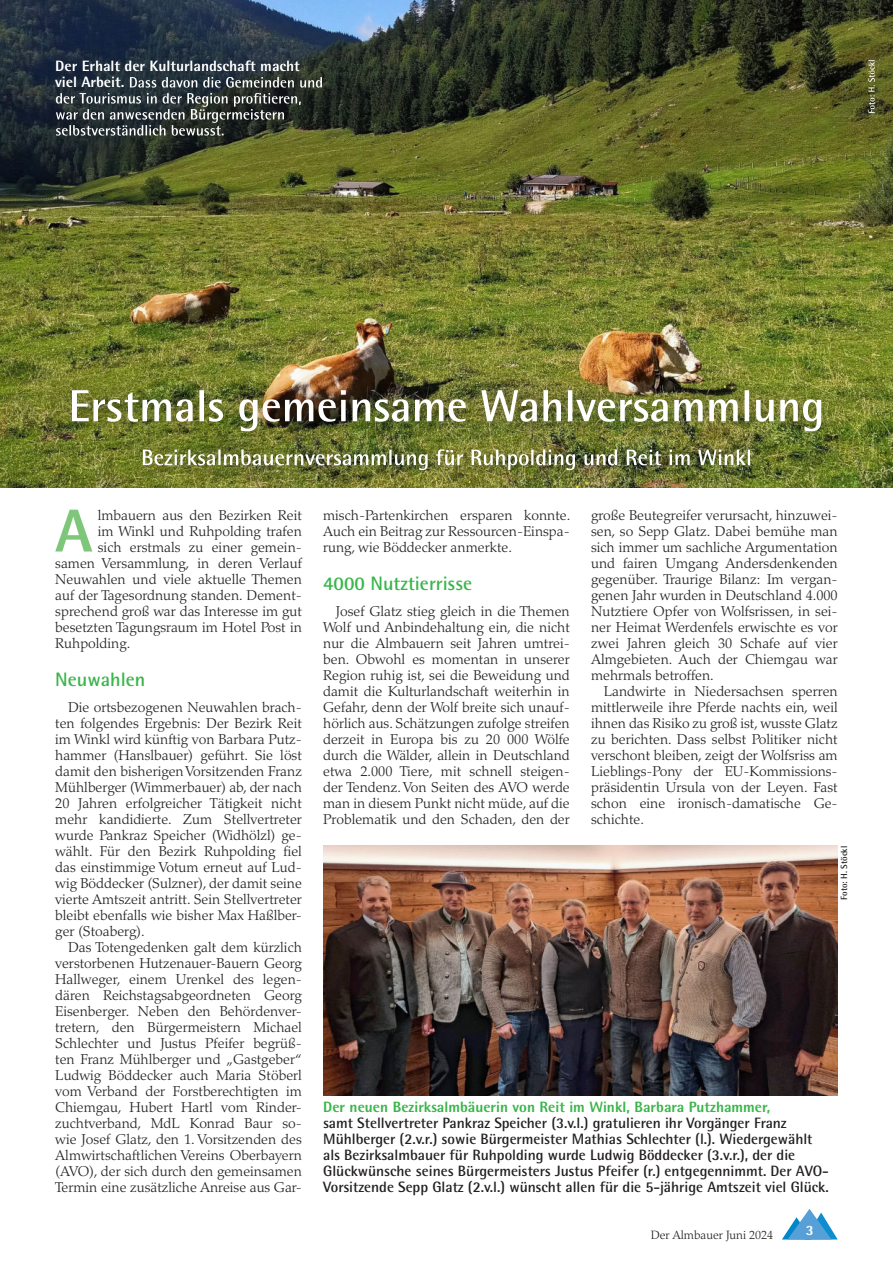
<style>
.page{position:relative;width:893px;height:1263px;background:#fff}
.page>*{position:absolute;margin:0;border:0;box-sizing:border-box;transform-origin:0 0}
.t1{font:800 60.6px "Rotis Semi Sans Std";color:#7ec679}
.t2{font:700 19.5px "Rotis Semi Sans Std";color:#3ab54a}
.t3{font:700 15px/16px "Rotis Semi Sans Std";color:#231f20}
.t4{font:800 15px "Rotis Semi Sans Std";color:#3ab54a}
.t5{font:300 14.25px/16px "Palatino LT Std";color:#231f20;text-align:justify}
.t6{font:800 14.25px "Rotis Semi Sans Std";color:#fff}
.t7{font:300 12px "Palatino LT Std";color:#231f20}
.t8{font:700 9px "Rotis Semi Sans Std";color:#231f20}
</style>
<div class="page">
<svg style="left:782px;top:1209px;width:56px;height:30px"></svg>
<img style="left:0;top:0;width:893px;height:487px">
<div style="left:49px;top:367px;width:796px;height:125px;background:#231f20;opacity:.6"></div>
<img style="left:55px;top:377px;width:824px;height:95px">
<img style="left:323px;top:846px;width:515px;height:249px">
<div style="left:33px;top:39px;width:311px;height:119px;background:#231f20;opacity:.6"></div>
<svg style="left:53px;top:56px;width:288px;height:83px;background:#474f4e"></svg>
<div style="left:846px;top:40px;width:47px;height:93px;background:#231f20;opacity:.6"></div>
<svg style="left:859px;top:40px;width:20px;height:223px;background:#64692b"></svg>
<h1 class="t1" style="left:55px;top:509px;width:39px">A</h1>
<p class="t5" style="left:98px;top:507px;width:206px">lmbauern aus den Bezirken Reit</p>
<p class="t5" style="left:98px;top:523px;width:206px">im Winkl und Ruhpolding trafen</p>
<p class="t5" style="left:98px;top:539px;width:206px">sich erstmals zu einer gemein-</p>
<p class="t5" style="left:55px;top:555px;width:248px">samen Versammlung, in deren Verlauf</p>
<p class="t5" style="left:55px;top:571px;width:248px">Neuwahlen und viele aktuelle Themen</p>
<p class="t5" style="left:55px;top:587px;width:248px">auf der Tagesordnung standen. Dement-</p>
<p class="t5" style="left:55px;top:603px;width:248px">sprechend groß war das Interesse im gut</p>
<p class="t5" style="left:55px;top:619px;width:248px">besetzten Tagungsraum im Hotel Post in</p>
<p class="t5" style="left:55px;top:635px;width:77px">Ruhpolding.</p>
<h2 class="t2" style="left:55px;top:671px;width:92px">Neuwahlen</h2>
<p class="t5" style="left:55px;top:699px;width:248px;text-indent:13px">Die ortsbezogenen Neuwahlen brach&shy;ten folgendes Ergebnis: Der Bezirk Reit im Winkl wird künftig von Barbara Putz&shy;hammer (Hanslbauer) geführt. Sie löst damit den bisherigen Vorsitzenden Franz Mühlberger (Wimmerbauer) ab, der nach 20 Jahren erfolgreicher Tätigkeit nicht mehr kandidierte. Zum Stellvertreter wurde Pankraz Speicher (Widhölzl) ge&shy;wählt. Für den Bezirk Ruhpolding fiel das einstimmige Votum erneut auf Lud&shy;wig Böddecker (Sulzner), der damit seine vierte Amtszeit antritt. Sein Stellvertreter bleibt ebenfalls wie bisher Max Haßlber&shy;ger (Stoaberg).</p>
<p class="t5" style="left:55px;top:939px;width:248px;text-indent:13px">Das Totengedenken galt dem kürzlich verstorbenen Hutzenauer-Bauern Georg Hallweger, einem Urenkel des legen&shy;dären Reichstagsabgeordneten Georg Eisenberger. Neben den Behördenver&shy;tretern, den Bürgermeistern Michael Schlechter und Justus Pfeifer begrüß&shy;ten Franz Mühlberger und „Gastgeber“ Ludwig Böddecker auch Maria Stöberl vom Verband der Forstberechtigten im Chiemgau, Hubert Hartl vom Rinder&shy;zuchtverband, MdL Konrad Baur so&shy;wie Josef Glatz, den 1. Vorsitzenden des Almwirtschaftlichen Vereins Oberbayern (AVO), der sich durch den gemeinsamen Termin eine zusätzliche Anreise aus Gar-</p>
<p class="t5" style="left:323px;top:507px;width:249px">misch-Partenkirchen ersparen konnte.<br>Auch ein Beitrag zur Ressourcen-Einspa&shy;rung, wie Böddecker anmerkte.</p>
<h2 class="t2" style="left:323px;top:575px;width:151px">4000 Nutztierrisse</h2>
<p class="t5" style="left:323px;top:603px;width:248px;text-indent:13px">Josef Glatz stieg gleich in die Themen Wolf und Anbindehaltung ein, die nicht nur die Almbauern seit Jahren umtrei&shy;ben. Obwohl es momentan in unserer Region ruhig ist, sei die Beweidung und damit die Kulturlandschaft weiterhin in Gefahr, denn der Wolf breite sich unauf&shy;hörlich aus. Schätzungen zufolge streifen derzeit in Europa bis zu 20 000 Wölfe durch die Wälder, allein in Deutschland etwa 2.000 Tiere, mit schnell steigen&shy;der Tendenz. Von Seiten des AVO werde man in diesem Punkt nicht müde, auf die Problematik und den Schaden, den der</p>
<p class="t5" style="left:591px;top:507px;width:248px">große Beutegreifer verursacht, hinzuwei&shy;sen, so Sepp Glatz. Dabei bemühe man sich immer um sachliche Argumentation und fairen Umgang Andersdenkenden gegenüber. Traurige Bilanz: Im vergan&shy;genen Jahr wurden in Deutschland 4.000<br>Nutztiere Opfer von Wolfsrissen, in sei&shy;ner Heimat Werdenfels erwischte es vor zwei Jahren gleich 30 Schafe auf vier Almgebieten. Auch der Chiemgau war mehrmals betroffen.</p>
<p class="t5" style="left:591px;top:683px;width:248px;text-indent:13px">Landwirte in Niedersachsen sperren mittlerweile ihre Pferde nachts ein, weil ihnen das Risiko zu groß ist, wusste Glatz zu berichten. Dass selbst Politiker nicht verschont bleiben, zeigt der Wolfsriss am Lieblings-Pony der EU-Kommissions&shy;präsidentin Ursula von der Leyen. Fast schon eine ironisch-damatische Ge&shy;schichte.</p>
<p class="t8" style="left:840px;top:900px;width:56px;rotate:-90deg">Foto: H. Stöckl</p>
<p class="t4" style="left:323px;top:1101px;width:449px">Der neuen Bezirksalmbäuerin von Reit im Winkl, Barbara Putzhammer,</p>
<p class="t3" style="left:323px;top:1115px;width:507px">samt Stellvertreter Pankraz Speicher (3.v.l.) gratulieren ihr Vorgänger Franz Mühlberger (2.v.r.) sowie Bürgermeister Mathias Schlechter (l.). Wiedergewählt als Bezirksalmbauer für Ruhpolding wurde Ludwig Böddecker (3.v.r.), der die Glückwünsche seines Bürgermeisters Justus Pfeifer (r.) entgegennimmt. Der AVO-Vorsitzende Sepp Glatz (2.v.l.) wünscht allen für die 5-jährige Amtszeit viel Glück.</p>
<p class="t7" style="left:651px;top:1230px;width:124px">Der Almbauer Juni 2024</p>
<p class="t6" style="left:806px;top:1224px;width:9px">3</p>
</div>
